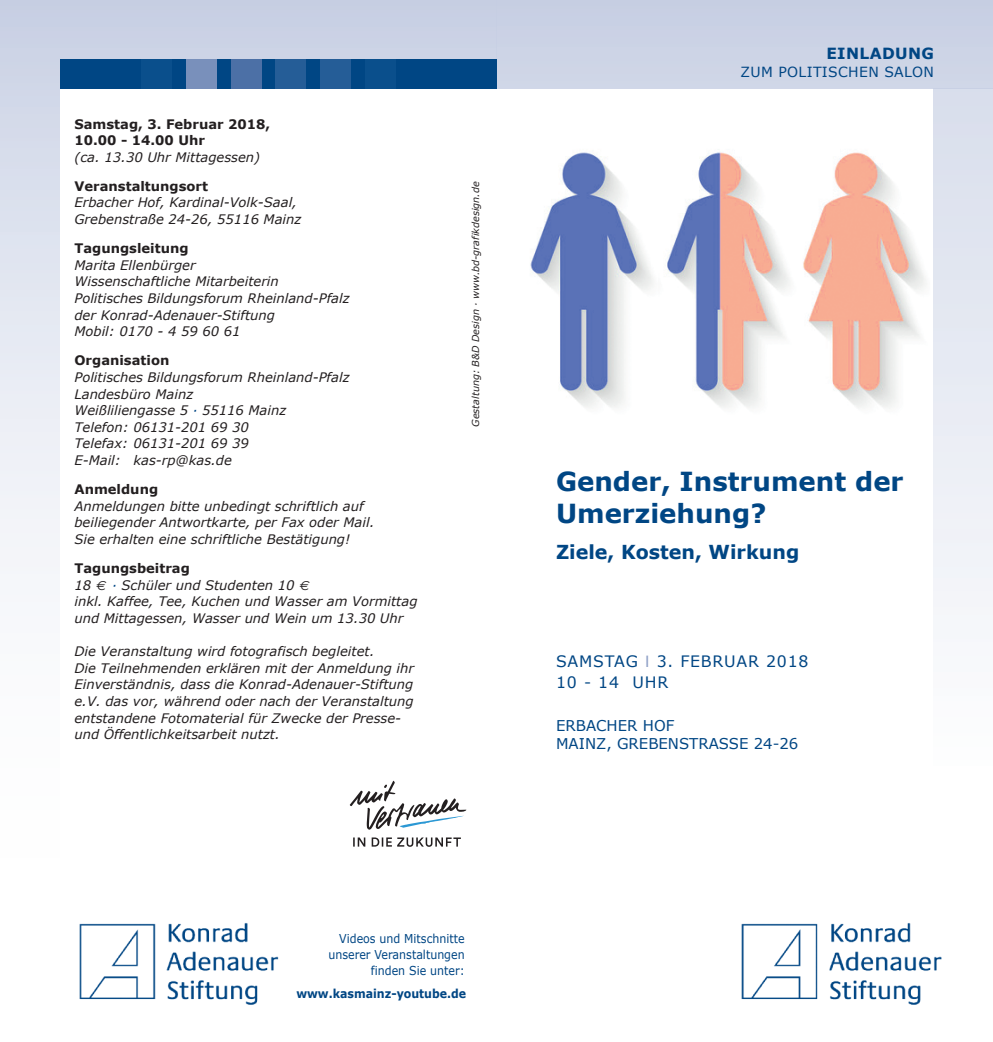
<style>
.page{position:relative;width:993px;height:1042px;background:#fff}
.page>*{position:absolute;margin:0;border:0;box-sizing:border-box;transform-origin:0 0}
.t1{font:700 26.25px/31.5px "Verdana";color:#004684}
.t2{font:700 19.25px "Verdana";color:#004684}
.t3{font:15.75px/20.7px "Verdana";letter-spacing:.05em;color:#004684}
.t4{font:700 15.4px "Verdana";letter-spacing:.025em;color:#004684}
.t5{font:14.88px/18.6px "Verdana";color:#004684}
.t6{font:14px "Verdana";letter-spacing:.025em;color:#004684}
.t7{font:italic 13.12px/16.6px "Verdana";color:#231f20}
.t8{font:700 13.12px/16.6px "Verdana";color:#231f20}
.t9{font:12.25px/15.8px "Verdana";color:#004684;text-align:right;scale:.9 1}
.t10{font:700 12.25px "Verdana";color:#004684;scale:.9 1}
.t11{font:italic 9.62px "Verdana";color:#231f20}
.s1{color:#004684}
.s2{font-weight:700;font-style:normal}
.s3{font-family:"Euro Sans"}
.s4{font-family:"Univers";color:#93a4c9}
</style>
<div class="page">
<div style="left:496px;top:0;width:496px;height:853px;background:#cbd3e5"></div>
<div style="left:496px;top:89px;width:496px;height:372px;background:#fff"></div>
<img style="left:530px;top:152px;width:396px;height:256px">
<div style="left:496px;top:457px;width:496px;height:584px;background:#fff"></div>
<div style="left:0;top:0;width:496px;height:868px;background:linear-gradient(to bottom,#ced5e7,#fff)"></div>
<div style="left:60px;top:60px;width:436px;height:981px;background:#fff"></div>
<div style="left:60px;top:60px;width:436px;height:29px;background:#004684"></div>
<div style="left:141px;top:60px;width:31px;height:29px;background:#0a4f8c"></div>
<div style="left:186px;top:60px;width:31px;height:29px;background:#7990bb"></div>
<div style="left:231px;top:60px;width:30px;height:29px;background:#4c70a6"></div>
<div style="left:275px;top:60px;width:31px;height:29px;background:#255d97"></div>
<div style="left:320px;top:60px;width:31px;height:29px;background:#255d97"></div>
<div style="left:365px;top:60px;width:30px;height:29px;background:#0a4f8c"></div>
<img style="left:79px;top:923px;width:200px;height:82px">
<img style="left:741px;top:923px;width:201px;height:82px">
<div style="left:933px;top:89px;width:59px;height:684px;background:linear-gradient(to bottom,#d8ddeb,#fdfefe)"></div>
<svg style="left:349px;top:781px;width:117px;height:66px"></svg>
<p class="t8" style="left:74px;top:115px;width:197px">Samstag, 3. Februar 2018,<br>10.00 - 14.00 Uhr</p>
<p class="t7" style="left:74px;top:148px;width:187px">(ca. 13.30 Uhr Mittagessen)</p>
<p class="t8" style="left:74px;top:177px;width:135px">Veranstaltungsort</p>
<p class="t7" style="left:74px;top:194px;width:228px">Erbacher Hof, Kardinal-Volk-Saal,<br>Grebenstraße 24-26, 55116 Mainz</p>
<p class="t8" style="left:74px;top:239px;width:116px">Tagungsleitung</p>
<p class="t7" style="left:74px;top:256px;width:276px">Marita Ellenbürger<br>Wissenschaftliche Mitarbeiterin<br>Politisches Bildungsforum Rheinland-Pfalz der Konrad-Adenauer-Stiftung<br>Mobil: 0170 - 4 59 60 61</p>
<p class="t8" style="left:74px;top:352px;width:96px">Organisation</p>
<p class="t7" style="left:74px;top:368px;width:276px">Politisches Bildungsforum Rheinland-Pfalz<br>Landesbüro Mainz<br>Weißliliengasse 5 <span class="s1">∙</span> 55116 Mainz<br>Telefon: 06131-201 69 30<br>Telefax: 06131-201 69 39<br>E-Mail: kas-rp@kas.de</p>
<p class="t8" style="left:74px;top:480px;width:85px">Anmeldung</p>
<p class="t7" style="left:74px;top:497px;width:301px">Anmeldungen bitte unbedingt schriftlich auf beiliegender Antwortkarte, per Fax oder Mail.<br>Sie erhalten eine schriftliche Bestätigung!</p>
<p class="t7" style="left:74px;top:559px;width:344px"><span class="s2">Tagungsbeitrag<br></span>18 <span class="s3">€</span> <span class="s1">∙</span> Schüler und Studenten 10 <span class="s3">€<br></span>inkl. Kaffee, Tee, Kuchen und Wasser am Vormittag und Mittagessen, Wasser und Wein um 13.30 Uhr</p>
<p class="t7" style="left:74px;top:642px;width:341px">Die Veranstaltung wird fotografisch begleitet.<br>Die Teilnehmenden erklären mit der Anmeldung ihr Einverständnis, dass die Konrad-Adenauer-Stiftung e.V. das vor, während oder nach der Veranstaltung entstandene Fotomaterial für Zwecke der Presse&shy;und Öffentlichkeitsarbeit nutzt.</p>
<p class="t11" style="left:469px;top:427px;width:247px;rotate:-90deg">Gestaltung: B&amp;D Design · www.bd-grafikdesign.de</p>
<p class="t9" style="left:328px;top:930px;width:153px">VIDEOS UND MITSCHNITTE<br>UNSERER VERANSTALTUNGEN<br>FINDEN SIE UNTER:</p>
<p class="t10" style="left:296px;top:986px;width:190px">www.kasmainz-youtube.de</p>
<p class="t4" style="left:826px;top:44px;width:109px">EinlAdUng</p>
<p class="t6" style="left:740px;top:63px;width:195px">ZUM POLITISCHEN SALON</p>
<h1 class="t1" style="left:556px;top:465px;width:349px">gender, instrument der<br>Umerziehung?</h1>
<h2 class="t2" style="left:556px;top:540px;width:245px">Ziele, Kosten, Wirkung</h2>
<p class="t3" style="left:556px;top:650px;width:254px">SAMSTAG <span class="s4">I</span> 3. FEBRUAR 2018<br>10 - 14 UHR</p>
<p class="t5" style="left:556px;top:715px;width:244px">ERBACHER HOF<br>MAINZ, GREBENSTRASSE 24-26</p>
</div>
